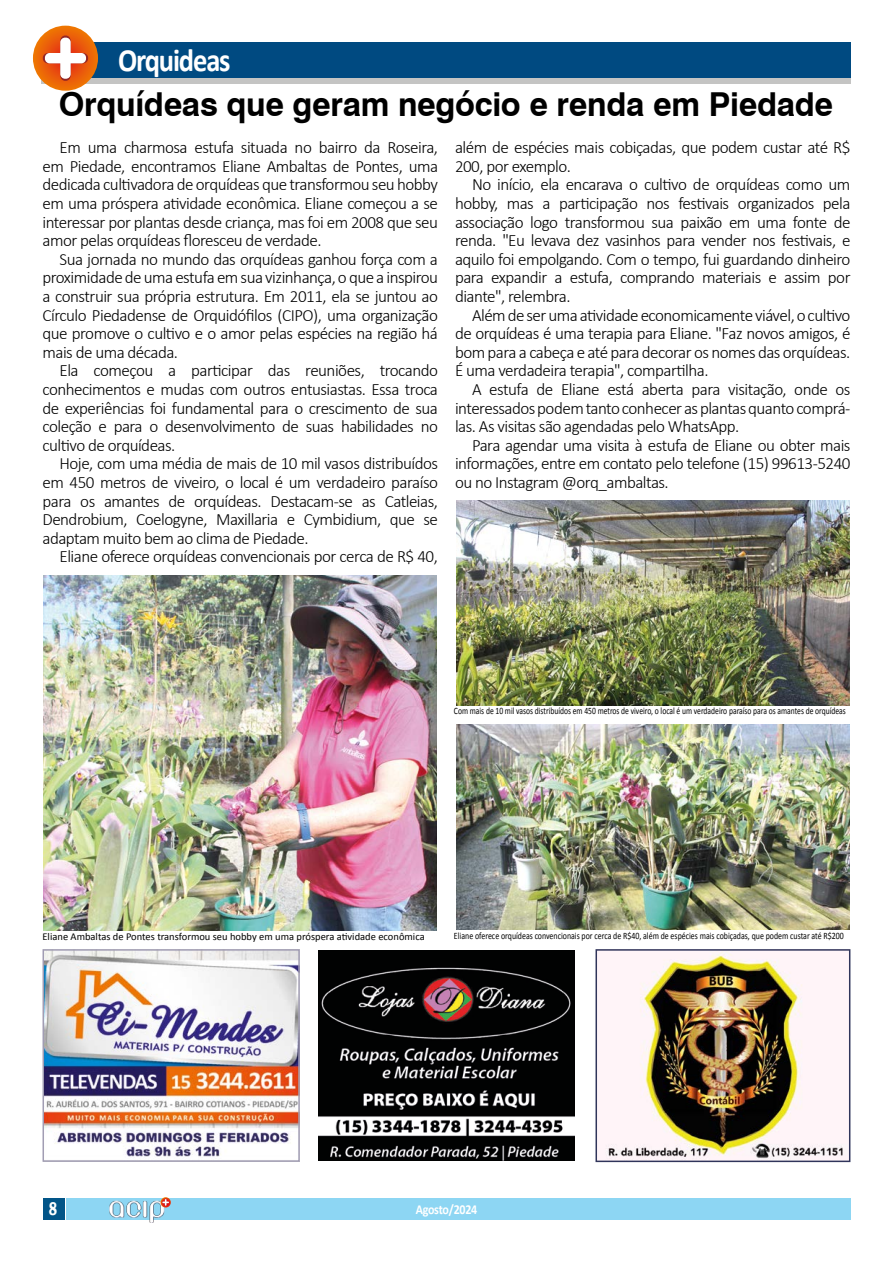
<style>
.page{position:relative;width:893px;height:1263px;background:#fff}
.page>*{position:absolute;margin:0;border:0;box-sizing:border-box;transform-origin:0 0}
.t1{font:700 33px "Swiss 721 BT";letter-spacing:-.01em;color:#000}
.t2{font:700 32.55px "Calibri";letter-spacing:-.04em;color:#fff;scale:.88 1}
.t3{font:600 condensed 18.75px "Franklin Gothic";color:#fff;scale:.88 1}
.t4{font:300 17.25px/18.6px "Calibri";letter-spacing:-.03em;color:#000;text-align:justify}
.t5{font:700 13.65px "Calibri";letter-spacing:-.02em;color:#fff;scale:.88 1}
.t6{font:10.5px "Calibri";color:#000}
.t7{font:9.75px "Calibri";color:#000;scale:.78 1}
.t8{font:9.75px "Calibri";color:#000;scale:.81 1}
</style>
<div class="page">
<div style="left:66px;top:1199px;width:784px;height:21px;background:#8dd6f3"></div>
<div style="left:43px;top:1199px;width:21px;height:21px;background:#025588"></div>
<img style="left:109px;top:1198px;width:65px;height:24px">
<svg style="left:160px;top:1197px;width:11px;height:10px"></svg>
<div style="left:41px;top:74px;width:809px;height:9px;background:#c4c4c3"></div>
<div style="left:41px;top:43px;width:809px;height:35px;background:#004a81"></div>
<svg style="left:33px;top:26px;width:65px;height:65px"></svg>
<svg style="left:43px;top:36px;width:45px;height:45px;background:#ed8e61"></svg>
<img style="left:46px;top:952px;width:251px;height:205px">
<div style="left:43px;top:949px;width:257px;height:213px;border:2px solid #a19db3"></div>
<img style="left:318px;top:950px;width:256px;height:210px">
<img style="left:598px;top:952px;width:249px;height:207px">
<div style="left:595px;top:949px;width:255px;height:213px;border:2px solid #30355b"></div>
<img style="left:44px;top:575px;width:393px;height:355px">
<img style="left:456px;top:501px;width:393px;height:204px">
<img style="left:456px;top:725px;width:393px;height:204px">
<h2 class="t2" style="left:118px;top:37px;width:129px">Orquideas</h2>
<h1 class="t1" style="left:59px;top:82px;width:776px">Orquídeas que geram negócio e renda em Piedade</h1>
<p class="t4" style="left:43px;top:138px;width:397px;text-indent:17px">Em uma charmosa estufa situada no bairro da Roseira, em Piedade, encontramos Eliane Ambaltas de Pontes, uma dedicada cultivadora de orquídeas que transformou seu hobby em uma próspera atividade econômica. Eliane começou a se interessar por plantas desde criança, mas foi em 2008 que seu amor pelas orquídeas floresceu de verdade.</p>
<p class="t4" style="left:43px;top:250px;width:397px;text-indent:17px">Sua jornada no mundo das orquídeas ganhou força com a proximidade de uma estufa em sua vizinhança, o que a inspirou a construir sua própria estrutura. Em 2011, ela se juntou ao Círculo Piedadense de Orquidófilos (CIPO), uma organização que promove o cultivo e o amor pelas espécies na região há mais de uma década.</p>
<p class="t4" style="left:43px;top:361px;width:397px;text-indent:17px">Ela começou a participar das reuniões, trocando conhecimentos e mudas com outros entusiastas. Essa troca de experiências foi fundamental para o crescimento de sua coleção e para o desenvolvimento de suas habilidades no cultivo de orquídeas.</p>
<p class="t4" style="left:43px;top:454px;width:397px;text-indent:17px">Hoje, com uma média de mais de 10 mil vasos distribuídos em 450 metros de viveiro, o local é um verdadeiro paraíso para os amantes de orquídeas. Destacam-se as Catleias, Dendrobium, Coelogyne, Maxillaria e Cymbidium, que se adaptam muito bem ao clima de Piedade.</p>
<p class="t4" style="left:60px;top:547px;width:380px">Eliane oferece orquídeas convencionais por cerca de R$ 40,</p>
<p class="t4" style="left:455px;top:138px;width:397px">além de espécies mais cobiçadas, que podem custar até R$<br>200, por exemplo.</p>
<p class="t4" style="left:455px;top:175px;width:397px;text-indent:17px">No início, ela encarava o cultivo de orquídeas como um hobby, mas a participação nos festivais organizados pela associação logo transformou sua paixão em uma fonte de renda. "Eu levava dez vasinhos para vender nos festivais, e aquilo foi empolgando. Com o tempo, fui guardando dinheiro para expandir a estufa, comprando materiais e assim por diante", relembra.</p>
<p class="t4" style="left:455px;top:305px;width:397px;text-indent:17px">Além de ser uma atividade economicamente viável, o cultivo de orquídeas é uma terapia para Eliane. "Faz novos amigos, é bom para a cabeça e até para decorar os nomes das orquídeas.<br>É uma verdadeira terapia", compartilha.</p>
<p class="t4" style="left:455px;top:380px;width:397px;text-indent:17px">A estufa de Eliane está aberta para visitação, onde os interessados podem tanto conhecer as plantas quanto comprá&shy;las. As visitas são agendadas pelo WhatsApp.</p>
<p class="t4" style="left:455px;top:435px;width:397px;text-indent:17px">Para agendar uma visita à estufa de Eliane ou obter mais informações, entre em contato pelo telefone (15) 99613-5240 ou no Instagram @orq_ambaltas.</p>
<p class="t7" style="left:454px;top:704px;width:504px">Com mais de 10 mil vasos distribuídos em 450 metros de viveiro, o local é um verdadeiro paraíso para os amantes de orquídeas</p>
<p class="t6" style="left:43px;top:929px;width:384px">Eliane Ambaltas de Pontes transformou seu hobby em uma próspera atividade econômica</p>
<p class="t8" style="left:454px;top:929px;width:483px">Eliane oferece orquídeas convencionais por cerca de R$40, além de espécies mais cobiçadas, que podem custar até R$200</p>
<p class="t3" style="left:49px;top:1196px;width:11px">8</p>
<p class="t5" style="left:416px;top:1200px;width:71px">Agosto/2024</p>
</div>
